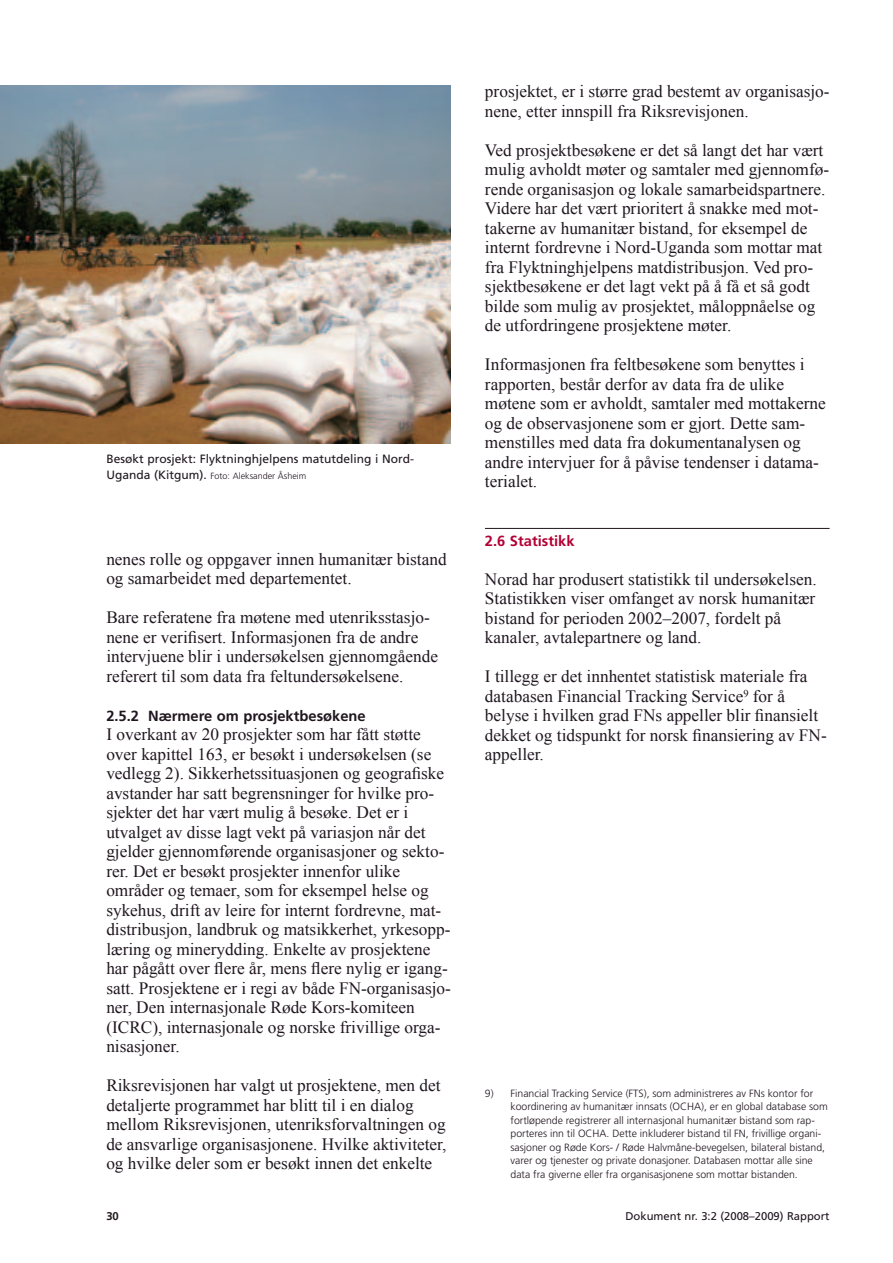
<style>
.page{position:relative;width:893px;height:1263px;background:#fff}
.page>*{position:absolute;margin:0;border:0;box-sizing:border-box;transform-origin:0 0}
.t1{font:17.25px/19.5px "Times New Roman";color:#20161f}
.t2{font:700 14.7px "Frutiger";color:#20161f}
.t3{font:700 14.7px "Frutiger";color:#b30034}
.t4{font:12px "Frutiger";color:#20161f}
.t5{font:11.25px "Frutiger";color:#20161f}
.t6{font:700 11.25px "Frutiger";color:#20161f}
.t7{font:300 10.5px/13.5px "Frutiger";color:#20161f}
.t8{font:300 9px "Frutiger";color:#20161f}
.s1{font-weight:400;font-size:12px}
</style>
<div class="page">
<hr style="left:485px;top:528px;width:344px;height:1px;background:#20161f">
<img style="left:0;top:85px;width:451px;height:359px">
<p class="t4" style="left:106px;top:454px;width:309px">Besøkt prosjekt: Flyktninghjelpens matutdeling i Nord-</p>
<p class="t8" style="left:106px;top:472px;width:202px"><span class="s1">Uganda (Kitgum).</span> Foto: Aleksander Åsheim</p>
<p class="t1" style="left:106px;top:549px;width:342px">nenes rolle og oppgaver innen humanitær bistand og samarbeidet med departementet.</p>
<p class="t1" style="left:106px;top:608px;width:333px">Bare referatene fra møtene med utenriksstasjo&shy;nene er verifisert. Informasjonen fra de andre intervjuene blir i undersøkelsen gjennomgående referert til som data fra feltundersøkelsene.</p>
<p class="t2" style="left:106px;top:710px;width:261px">2.5.2 Nærmere om prosjektbesøkene</p>
<p class="t1" style="left:106px;top:725px;width:346px">I overkant av 20 prosjekter som har fått støtte over kapittel 163, er besøkt i undersøkelsen (se vedlegg 2). Sikkerhetssituasjonen og geografiske avstander har satt begrensninger for hvilke pro&shy;sjekter det har vært mulig å besøke. Det er i utvalget av disse lagt vekt på variasjon når det gjelder gjennomførende organisasjoner og sekto&shy;rer. Det er besøkt prosjekter innenfor ulike områder og temaer, som for eksempel helse og sykehus, drift av leire for internt fordrevne, mat&shy;distribusjon, landbruk og matsikkerhet, yrkesopp&shy;læring og minerydding. Enkelte av prosjektene har pågått over flere år, mens flere nylig er igang&shy;satt. Prosjektene er i regi av både FN-organisasjo&shy;ner, Den internasjonale Røde Kors-komiteen (ICRC), internasjonale og norske frivillige orga&shy;nisasjoner.</p>
<p class="t1" style="left:106px;top:1076px;width:342px">Riksrevisjonen har valgt ut prosjektene, men det detaljerte programmet har blitt til i en dialog mellom Riksrevisjonen, utenriksforvaltningen og de ansvarlige organisasjonene. Hvilke aktiviteter, og hvilke deler som er besøkt innen det enkelte</p>
<p class="t1" style="left:485px;top:82px;width:346px">prosjektet, er i større grad bestemt av organisasjo&shy;nene, etter innspill fra Riksrevisjonen.</p>
<p class="t1" style="left:485px;top:140px;width:346px">Ved prosjektbesøkene er det så langt det har vært mulig avholdt møter og samtaler med gjennomfø&shy;rende organisasjon og lokale samarbeidspartnere.<br>Videre har det vært prioritert å snakke med mot&shy;takerne av humanitær bistand, for eksempel de internt fordrevne i Nord-Uganda som mottar mat fra Flyktninghjelpens matdistribusjon. Ved pro&shy;sjektbesøkene er det lagt vekt på å få et så godt bilde som mulig av prosjektet, måloppnåelse og de utfordringene prosjektene møter.</p>
<p class="t1" style="left:485px;top:355px;width:342px">Informasjonen fra feltbesøkene som benyttes i rapporten, består derfor av data fra de ulike møtene som er avholdt, samtaler med mottakerne og de observasjonene som er gjort. Dette sam&shy;menstilles med data fra dokumentanalysen og andre intervjuer for å påvise tendenser i datama&shy;terialet.</p>
<p class="t3" style="left:485px;top:535px;width:91px">2.6 Statistikk</p>
<p class="t1" style="left:485px;top:569px;width:333px">Norad har produsert statistikk til undersøkelsen.<br>Statistikken viser omfanget av norsk humanitær bistand for perioden 2002–2007, fordelt på kanaler, avtalepartnere og land.</p>
<p class="t1" style="left:485px;top:667px;width:343px">I tillegg er det innhentet statistisk materiale fra databasen Financial Tracking Service<sup>9</sup> for å belyse i hvilken grad FNs appeller blir finansielt dekket og tidspunkt for norsk finansiering av FN&shy;appeller.</p>
<p class="t7" style="left:510px;top:1087px;width:319px;text-indent:-26px">9) Financial Tracking Service (FTS), som administreres av FNs kontor for koordinering av humanitær innsats (OCHA), er en global database som fortløpende registrerer all internasjonal humanitær bistand som rap&shy;porteres inn til OCHA. Dette inkluderer bistand til FN, frivillige organi&shy;sasjoner og Røde Kors- / Røde Halvmåne-bevegelsen, bilateral bistand, varer og tjenester og private donasjoner. Databasen mottar alle sine data fra giverne eller fra organisasjonene som mottar bistanden.</p>
<p class="t6" style="left:106px;top:1211px;width:14px">30</p>
<p class="t5" style="left:625px;top:1211px;width:206px">Dokument nr. 3:2 (2008–2009) Rapport</p>
</div>
